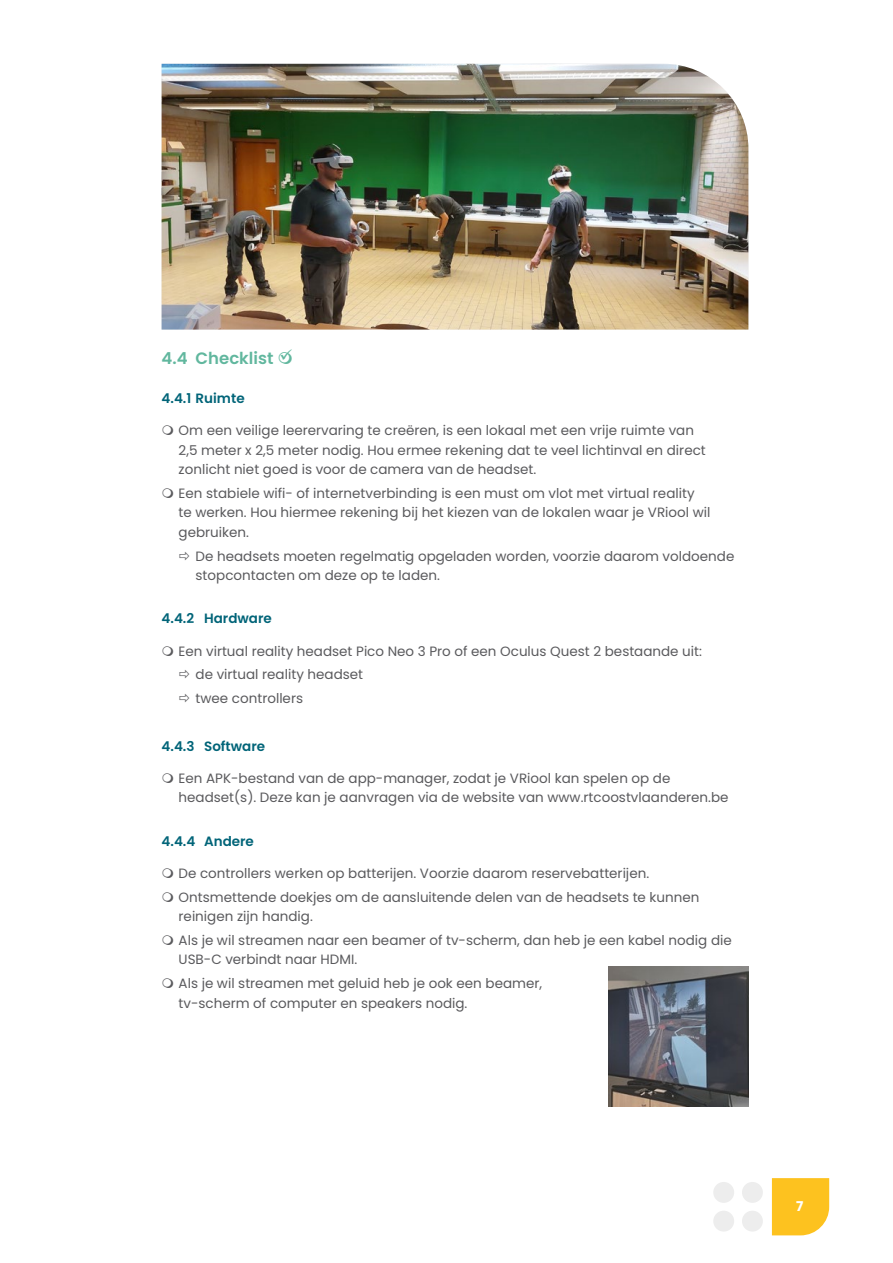
<style>
.page{position:relative;width:893px;height:1263px;background:#fff}
.page>*{position:absolute;margin:0;border:0;box-sizing:border-box;transform-origin:0 0}
.t1{font:600 16.5px "Poppins";color:#61b79e}
.t2{font:13.5px/19.5px "Poppins";color:#5a5a5d}
.t3{font:600 13.5px "Poppins";color:#006478}
.t4{font:700 13.5px "Poppins";color:#fff}
</style>
<div class="page">
<svg style="left:772px;top:1178px;width:57px;height:57px;background:#fdc52a"></svg>
<div style="left:713px;top:1182px;width:21px;height:21px;background:#ededed;border-radius:50%"></div>
<div style="left:742px;top:1211px;width:21px;height:20px;background:#ededed;border-radius:50%"></div>
<div style="left:742px;top:1182px;width:21px;height:21px;background:#ededed;border-radius:50%"></div>
<div style="left:713px;top:1211px;width:21px;height:20px;background:#ededed;border-radius:50%"></div>
<img style="left:162px;top:64px;width:586px;height:266px">
<img style="left:608px;top:966px;width:140px;height:141px">
<p class="t1" style="left:162px;top:349px;width:132px">4.4 Checklist ✓</p>
<p class="t3" style="left:162px;top:390px;width:85px">4.4.1 Ruimte</p>
<p class="t2" style="left:179px;top:421px;width:529px">Om een veilige leerervaring te creëren, is een lokaal met een vrije ruimte van<br>2,5 meter x 2,5 meter nodig. Hou ermee rekening dat te veel lichtinval en direct zonlicht niet goed is voor de camera van de headset.</p>
<p class="t2" style="left:179px;top:483px;width:533px">Een stabiele wifi- of internetverbinding is een must om vlot met virtual reality te werken. Hou hiermee rekening bij het kiezen van de lokalen waar je VRiool wil gebruiken.</p>
<p class="t2" style="left:196px;top:546px;width:540px">De headsets moeten regelmatig opgeladen worden, voorzie daarom voldoende stopcontacten om deze op te laden.</p>
<p class="t3" style="left:162px;top:611px;width:112px">4.4.2 Hardware</p>
<p class="t2" style="left:196px;top:639px;width:508px;line-height:23.7px;text-indent:-17px">Een virtual reality headset Pico Neo 3 Pro of een Oculus Quest 2 bestaande uit: de virtual reality headset<br>twee controllers</p>
<p class="t3" style="left:162px;top:738px;width:105px">4.4.3 Software</p>
<p class="t2" style="left:179px;top:768px;width:551px">Een APK-bestand van de app-manager, zodat je VRiool kan spelen op de headset(s). Deze kan je aanvragen via de website van www.rtcoostvlaanderen.be</p>
<p class="t3" style="left:162px;top:833px;width:94px">4.4.4 Andere</p>
<p class="t2" style="left:179px;top:861px;width:522px;line-height:23.7px">De controllers werken op batterijen. Voorzie daarom reservebatterijen.<br>Ontsmettende doekjes om de aansluitende delen van de headsets te kunnen</p>
<p class="t2" style="left:179px;top:905px;width:555px;line-height:23.7px">reinigen zijn handig.<br>Als je wil streamen naar een beamer of tv-scherm, dan heb je een kabel nodig die</p>
<p class="t2" style="left:179px;top:948px;width:365px;line-height:23.7px">USB-C verbindt naar HDMI.<br>Als je wil streamen met geluid heb je ook een beamer,</p>
<p class="t2" style="left:179px;top:993px;width:290px">tv-scherm of computer en speakers nodig.</p>
<p class="t4" style="left:796px;top:1198px;width:9px">7</p>
</div>
